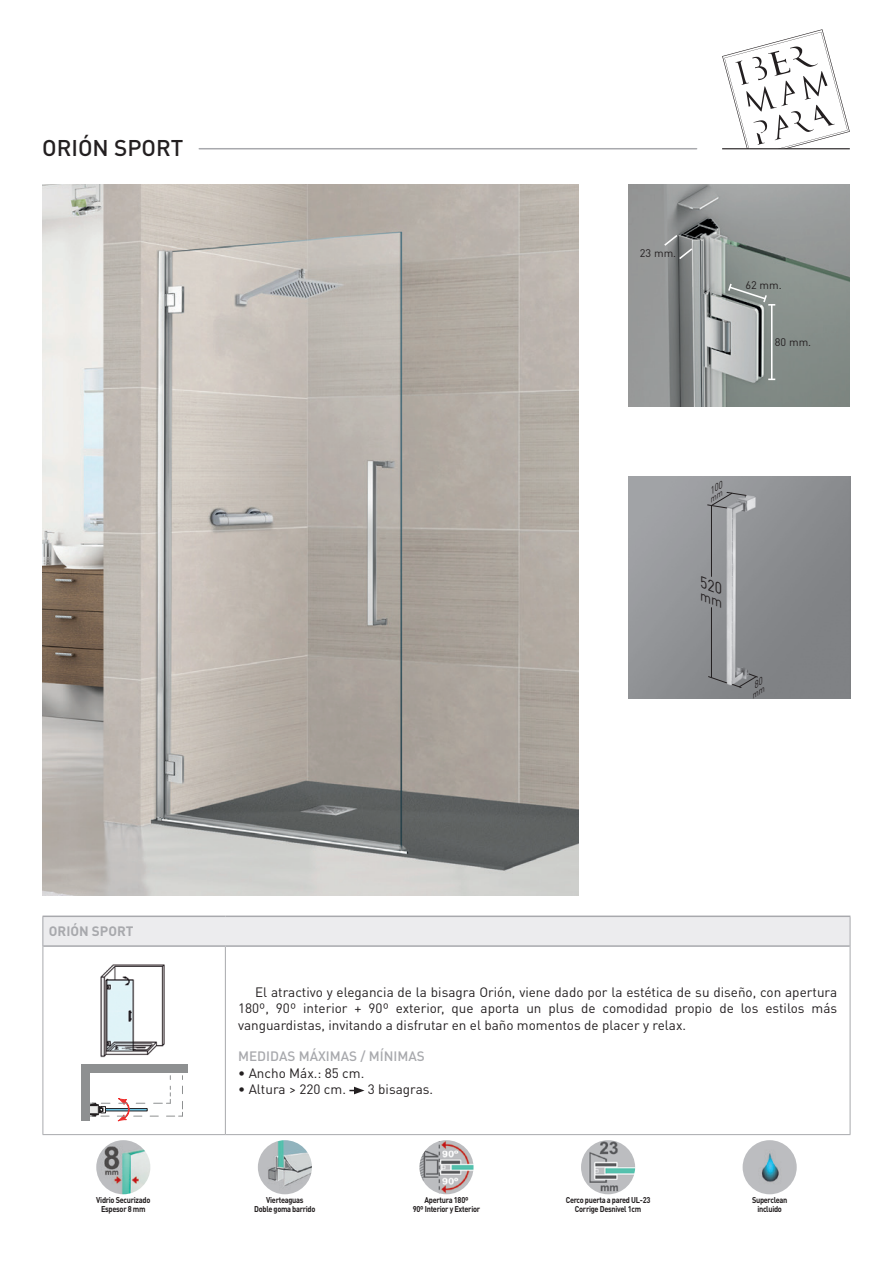
<style>
.page{position:relative;width:893px;height:1263px;background:#fff}
.page>*{position:absolute;margin:0;border:0;box-sizing:border-box;transform-origin:0 0}
.t1{font:500 22.5px "DIN Pro";color:#231f20}
.t2{font:13.5px/16.5px "DIN Pro";color:#231f20;text-align:justify}
.t3{font:500 13.5px "DIN Pro";color:#a8a9ad}
.t4{font:700 13.5px "DIN Pro";color:#a8a9ad}
.t5{font:10.95px "DIN Pro";color:#231f20}
.t6{font:700 8.4px/9px "DIN Pro";letter-spacing:-.04em;color:#231f20;text-align:center;scale:.89 1}
</style>
<div class="page">
<svg style="left:722px;top:29px;width:128px;height:120px"></svg>
<svg style="left:43px;top:1135px;width:807px;height:60px"></svg>
<img style="left:96px;top:1140px;width:54px;height:54px;border-radius:27px">
<img style="left:258px;top:1140px;width:54px;height:54px;border-radius:27px">
<img style="left:419px;top:1140px;width:55px;height:54px;border-radius:27px">
<img style="left:581px;top:1140px;width:54px;height:54px;border-radius:27px">
<img style="left:743px;top:1140px;width:54px;height:54px;border-radius:27px">
<img style="left:43px;top:185px;width:535px;height:710px">
<img style="left:629px;top:185px;width:221px;height:221px">
<hr style="left:771px;top:305px;width:1px;height:74px;background:#fff">
<svg style="left:727px;top:282px;width:48px;height:24px"></svg>
<svg style="left:662px;top:233px;width:32px;height:28px"></svg>
<hr style="left:199px;top:148px;width:498px;height:1px;background:#a8a9ad">
<div style="left:43px;top:916px;width:807px;height:30px;background:#ececee"></div>
<hr style="left:43px;top:915px;width:182px;height:2px;background:#a8a9ad">
<hr style="left:225px;top:915px;width:625px;height:2px;background:#a8a9ad">
<svg style="left:43px;top:917px;width:1px;height:28px"></svg>
<svg style="left:850px;top:917px;width:1px;height:29px"></svg>
<hr style="left:43px;top:945px;width:182px;height:2px;background:#a8a9ad">
<hr style="left:43px;top:946px;width:1px;height:188px;background:#a8a9ad">
<hr style="left:43px;top:1134px;width:182px;height:1px;background:#a8a9ad">
<hr style="left:225px;top:945px;width:625px;height:2px;background:#a8a9ad">
<hr style="left:225px;top:947px;width:1px;height:187px;background:#a8a9ad">
<hr style="left:850px;top:946px;width:1px;height:188px;background:#a8a9ad">
<hr style="left:225px;top:1134px;width:625px;height:1px;background:#a8a9ad">
<img style="left:100px;top:964px;width:65px;height:94px">
<div style="left:81px;top:1065px;width:106px;height:8px;background:#8e9091"></div>
<div style="left:81px;top:1067px;width:8px;height:54px;background:#8e9091"></div>
<svg style="left:89px;top:1086px;width:94px;height:36px"></svg>
<svg style="left:349px;top:1087px;width:15px;height:7px"></svg>
<img style="left:629px;top:477px;width:221px;height:221px">
<hr style="left:711px;top:608px;width:1px;height:69px;background:#231f20">
<hr style="left:711px;top:506px;width:1px;height:70px;background:#231f20">
<svg style="left:701px;top:576px;width:20px;height:32px"></svg>
<svg style="left:707px;top:480px;width:40px;height:29px"></svg>
<svg style="left:708px;top:673px;width:56px;height:25px"></svg>
<h1 class="t1" style="left:42px;top:133px;width:143px">ORIÓN SPORT</h1>
<p class="t5" style="left:640px;top:246px;width:38px">23 mm.</p>
<p class="t5" style="left:745px;top:278px;width:38px">62 mm.</p>
<p class="t5" style="left:775px;top:335px;width:38px">80 mm.</p>
<p class="t4" style="left:49px;top:922px;width:86px">ORIÓN SPORT</p>
<p class="t2" style="left:238px;top:983px;width:601px;text-indent:17px">El atractivo y elegancia de la bisagra Orión, viene dado por la estética de su diseño, con apertura 180º, 90º interior + 90º exterior, que aporta un plus de comodidad propio de los estilos más vanguardistas, invitando a disfrutar en el baño momentos de placer y relax.</p>
<p class="t3" style="left:238px;top:1047px;width:188px">MEDIDAS MÁXIMAS / MÍNIMAS</p>
<p class="t2" style="left:238px;top:1064px;width:128px">• Ancho Máx.: 85 cm.</p>
<p class="t2" style="left:238px;top:1081px;width:109px">• Altura &gt; 220 cm.</p>
<p class="t2" style="left:368px;top:1081px;width:67px">3 bisagras.</p>
<p class="t6" style="left:96px;top:1195px;width:62px">Vidrio Securizado<br>Espesor 8 mm</p>
<p class="t6" style="left:254px;top:1195px;width:70px">Vierteaguas<br>Doble goma barrido</p>
<p class="t6" style="left:413px;top:1195px;width:77px">Apertura 180º<br>90º Interior y Exterior</p>
<p class="t6" style="left:566px;top:1195px;width:97px">Cerco puerta a pared UL-23<br>Corrige Desnivel 1cm</p>
<p class="t6" style="left:752px;top:1195px;width:41px">Superclean incluido</p>
</div>
